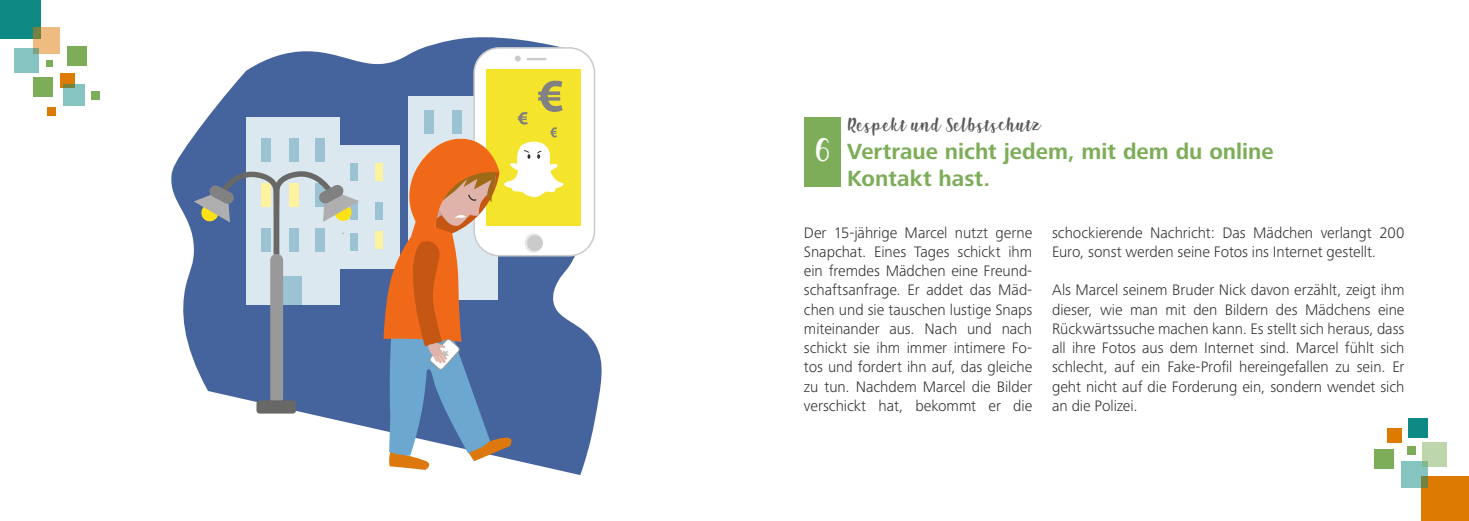
<style>
.page{position:relative;width:1469px;height:521px;background:#fff}
.page>*{position:absolute;margin:0;border:0;box-sizing:border-box;transform-origin:0 0}
.t1{font:31.5px "Shink";color:#fff}
.t2{font:700 22.75px/26.2px "Hd M Frutiger Next Pro";color:#7dad58}
.t3{font:17.15px "Shink";letter-spacing:.015em;color:#5a5a5a}
.t4{font:300 15.75px/19.2px "Hd M Frutiger Next Pro";color:#313130;text-align:justify}
</style>
<div class="page">
<div style="left:804px;top:117px;width:37px;height:69px;background:#7dad58"></div>
<div style="left:0;top:0;width:40px;height:39px;background:#0e8984"></div>
<div style="left:33px;top:77px;width:20px;height:20px;background:#7dad58"></div>
<div style="left:67px;top:46px;width:20px;height:20px;background:#7dad58"></div>
<svg style="left:33px;top:27px;width:27px;height:27px"></svg>
<div style="left:60px;top:74px;width:14px;height:14px;background:#dd7a00"></div>
<div style="left:14px;top:48px;width:25px;height:25px;background:#86c4c1"></div>
<div style="left:47px;top:60px;width:6px;height:7px;background:#7dad58"></div>
<svg style="left:64px;top:84px;width:21px;height:22px"></svg>
<div style="left:91px;top:91px;width:9px;height:9px;background:#7dad58"></div>
<div style="left:47px;top:107px;width:9px;height:9px;background:#dd7a00"></div>
<div style="left:1421px;top:476px;width:47px;height:45px;background:#dd7a00"></div>
<div style="left:1408px;top:418px;width:20px;height:20px;background:#0e8984"></div>
<div style="left:1374px;top:449px;width:20px;height:20px;background:#7dad58"></div>
<svg style="left:1401px;top:461px;width:27px;height:27px"></svg>
<div style="left:1386px;top:428px;width:15px;height:15px;background:#dd7a00"></div>
<div style="left:1422px;top:443px;width:24px;height:24px;background:#bed6ab"></div>
<div style="left:1407px;top:446px;width:9px;height:9px;background:#7dad58"></div>
<svg style="left:171px;top:37px;width:430px;height:438px;fill:#45649e"></svg>
<div style="left:246px;top:117px;width:94px;height:187px;background:#dce8ef"></div>
<div style="left:340px;top:145px;width:59px;height:124px;background:#dce8ef"></div>
<div style="left:278px;top:276px;width:23px;height:28px;background:#9cc3d4"></div>
<div style="left:375px;top:163px;width:8px;height:18px;background:#fdf39e"></div>
<div style="left:375px;top:202px;width:8px;height:17px;background:#9cc3d4"></div>
<div style="left:375px;top:231px;width:8px;height:18px;background:#fdf39e"></div>
<div style="left:474px;top:48px;width:120px;height:208px;background:#fff;border-radius:25px"></div>
<div style="left:473px;top:47px;width:122px;height:209px;border:2px solid #cccbcb;border-radius:25px"></div>
<div style="left:486px;top:69px;width:94px;height:157px;background:#f4e42b"></div>
<svg style="left:515px;top:55px;width:6px;height:7px"></svg>
<hr style="left:526px;top:58px;width:20px;height:2px;background:#cccbcb">
<svg style="left:383px;top:77px;width:183px;height:393px"></svg>
<div style="left:270px;top:254px;width:13px;height:150px;background:#999;border-radius:6px"></div>
<svg style="left:194px;top:37px;width:165px;height:223px"></svg>
<div style="left:256px;top:400px;width:40px;height:13px;background:#686867;border-radius:3px"></div>
<h1 class="t1" style="left:814px;top:133px;width:17px">6</h1>
<p class="t3" style="left:847px;top:114px;width:195px">Respekt und Selbstschutz</p>
<h2 class="t2" style="left:847px;top:139px;width:428px">Vertraue nicht jedem, mit dem du online<br>Kontakt hast.</h2>
<p class="t4" style="left:804px;top:223px;width:230px">Der 15-jährige Marcel nutzt gerne Snapchat. Eines Tages schickt ihm ein fremdes Mädchen eine Freund&shy;schaftsanfrage. Er addet das Mäd&shy;chen und sie tauschen lustige Snaps miteinander aus. Nach und nach schickt sie ihm immer intimere Fo&shy;tos und fordert ihn auf, das gleiche zu tun. Nachdem Marcel die Bilder verschickt hat, bekommt er die</p>
<p class="t4" style="left:1052px;top:223px;width:354px">schockierende Nachricht: Das Mädchen verlangt 200<br>Euro, sonst werden seine Fotos ins Internet gestellt.</p>
<p class="t4" style="left:1052px;top:280px;width:354px">Als Marcel seinem Bruder Nick davon erzählt, zeigt ihm dieser, wie man mit den Bildern des Mädchens eine Rückwärtssuche machen kann. Es stellt sich heraus, dass all ihre Fotos aus dem Internet sind. Marcel fühlt sich schlecht, auf ein Fake-Profil hereingefallen zu sein. Er geht nicht auf die Forderung ein, sondern wendet sich an die Polizei.</p>
</div>
